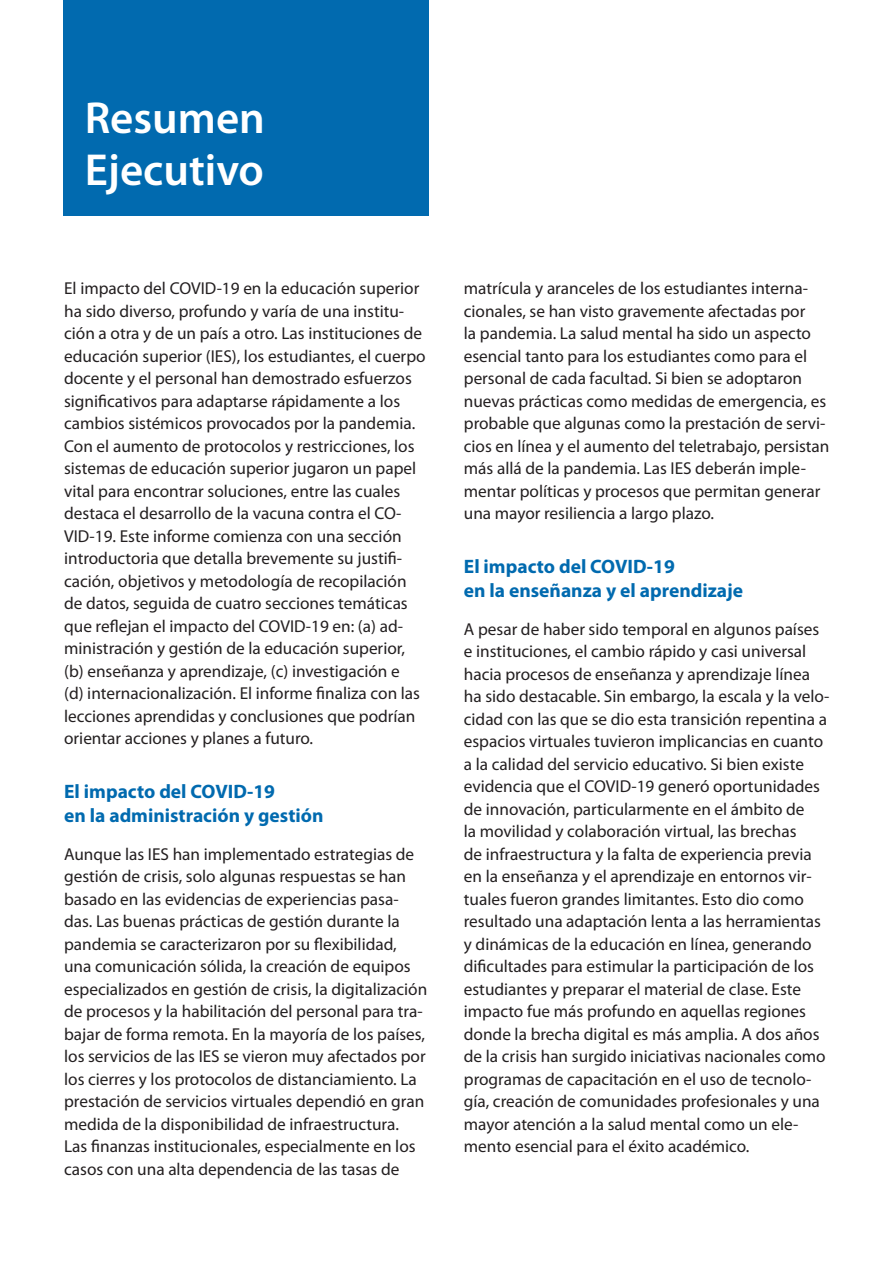
<style>
.page{position:relative;width:893px;height:1263px;background:#fff}
.page>*{position:absolute;margin:0;border:0;box-sizing:border-box;transform-origin:0 0}
.t1{font:600 45px/52.5px "Myriad Pro";color:#fff}
.t2{font:700 19.5px/24px "Myriad Pro";color:#016aaf}
.t3{font:17.25px/22.5px "Myriad Pro";color:#231f20}
</style>
<div class="page">
<div style="left:63px;top:0;width:366px;height:215px;background:#016aaf"></div>
<h1 class="t1" style="left:85px;top:92px;width:182px">Resumen<br>Ejecutivo</h1>
<p class="t3" style="left:64px;top:278px;width:363px">El impacto del COVID-19 en la educación superior ha sido diverso, profundo y varía de una institu&shy;ción a otra y de un país a otro. Las instituciones de educación superior (IES), los estudiantes, el cuerpo docente y el personal han demostrado esfuerzos significativos para adaptarse rápidamente a los cambios sistémicos provocados por la pandemia.<br>Con el aumento de protocolos y restricciones, los sistemas de educación superior jugaron un papel vital para encontrar soluciones, entre las cuales destaca el desarrollo de la vacuna contra el CO-VID-19. Este informe comienza con una sección introductoria que detalla brevemente su justifi&shy;cación, objetivos y metodología de recopilación de datos, seguida de cuatro secciones temáticas que reflejan el impacto del COVID-19 en: (a) ad&shy;ministración y gestión de la educación superior, (b) enseñanza y aprendizaje, (c) investigación e<br>(d) internacionalización. El informe finaliza con las lecciones aprendidas y conclusiones que podrían orientar acciones y planes a futuro.</p>
<p class="t2" style="left:64px;top:780px;width:261px">El impacto del COVID-19<br>en la administración y gestión</p>
<p class="t3" style="left:64px;top:843px;width:365px">Aunque las IES han implementado estrategias de gestión de crisis, solo algunas respuestas se han basado en las evidencias de experiencias pasa&shy;das. Las buenas prácticas de gestión durante la pandemia se caracterizaron por su flexibilidad, una comunicación sólida, la creación de equipos especializados en gestión de crisis, la digitalización de procesos y la habilitación del personal para tra&shy;bajar de forma remota. En la mayoría de los países, los servicios de las IES se vieron muy afectados por los cierres y los protocolos de distanciamiento. La prestación de servicios virtuales dependió en gran medida de la disponibilidad de infraestructura.<br>Las finanzas institucionales, especialmente en los casos con una alta dependencia de las tasas de</p>
<p class="t3" style="left:464px;top:277px;width:367px">matrícula y aranceles de los estudiantes interna&shy;cionales, se han visto gravemente afectadas por<br>la pandemia. La salud mental ha sido un aspecto esencial tanto para los estudiantes como para el personal de cada facultad. Si bien se adoptaron nuevas prácticas como medidas de emergencia, es probable que algunas como la prestación de servi&shy;cios en línea y el aumento del teletrabajo, persistan más allá de la pandemia. Las IES deberán imple&shy;mentar políticas y procesos que permitan generar una mayor resiliencia a largo plazo.</p>
<p class="t2" style="left:464px;top:555px;width:281px">El impacto del COVID-19<br>en la enseñanza y el aprendizaje</p>
<p class="t3" style="left:464px;top:618px;width:367px">A pesar de haber sido temporal en algunos países e instituciones, el cambio rápido y casi universal hacia procesos de enseñanza y aprendizaje línea ha sido destacable. Sin embargo, la escala y la velo&shy;cidad con las que se dio esta transición repentina a espacios virtuales tuvieron implicancias en cuanto a la calidad del servicio educativo. Si bien existe evidencia que el COVID-19 generó oportunidades de innovación, particularmente en el ámbito de<br>la movilidad y colaboración virtual, las brechas<br>de infraestructura y la falta de experiencia previa en la enseñanza y el aprendizaje en entornos vir&shy;tuales fueron grandes limitantes. Esto dio como resultado una adaptación lenta a las herramientas y dinámicas de la educación en línea, generando dificultades para estimular la participación de los estudiantes y preparar el material de clase. Este impacto fue más profundo en aquellas regiones donde la brecha digital es más amplia. A dos años de la crisis han surgido iniciativas nacionales como programas de capacitación en el uso de tecnolo&shy;gía, creación de comunidades profesionales y una mayor atención a la salud mental como un ele&shy;mento esencial para el éxito académico.</p>
</div>
